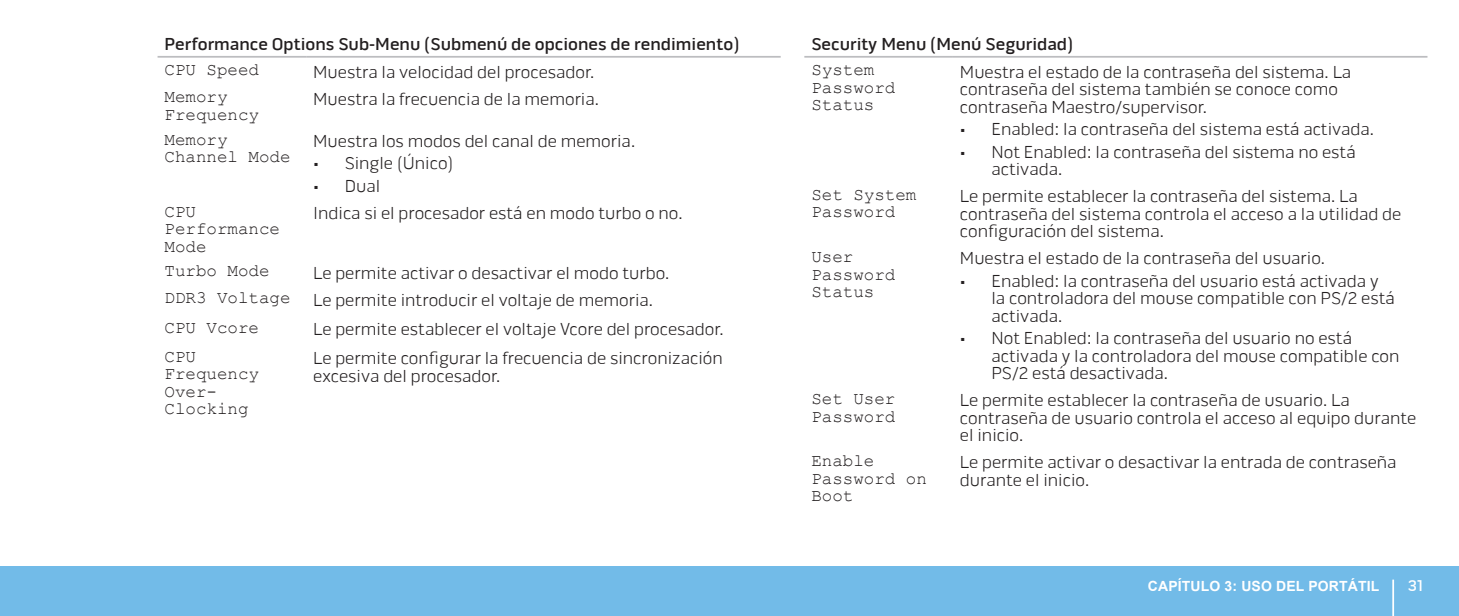
<style>
.page{position:relative;width:1459px;height:616px;background:#fff}
.page>*{position:absolute;margin:0;border:0;box-sizing:border-box;transform-origin:0 0}
.t1{font:300 17.5px/17.5px "Pill Alt 600 mg";color:#231f20}
.t2{font:17.5px/17.5px "Courier New";color:#231f20}
.t3{font:500 17.5px "Pill Alt 600 mg";color:#231f20}
.t4{font:500 15.75px "Pill Alt 600 mg";color:#fff}
.t5{font:700 14px "Arial";letter-spacing:.01em;color:#fff}
</style>
<div class="page">
<div style="left:0;top:566px;width:1458px;height:49px;background:#72bbe8"></div>
<hr style="left:1392px;top:579px;width:2px;height:36px;background:#fff">
<hr style="left:158px;top:56px;width:148px;height:2px;background:#bcbdc0">
<hr style="left:306px;top:56px;width:474px;height:2px;background:#bcbdc0">
<hr style="left:804px;top:56px;width:149px;height:2px;background:#bcbdc0">
<hr style="left:953px;top:56px;width:474px;height:2px;background:#bcbdc0">
<p class="t3" style="left:164px;top:34px;width:577px">Performance Options Sub-Menu (Submenú de opciones de rendimiento)</p>
<p class="t2" style="left:164px;top:61px;width:96px">CPU Speed</p>
<p class="t1" style="left:313px;top:63px;width:283px">Muestra la velocidad del procesador.</p>
<p class="t2" style="left:164px;top:87px;width:96px">Memory<br>Frequency</p>
<p class="t1" style="left:313px;top:90px;width:287px">Muestra la frecuencia de la memoria.</p>
<p class="t2" style="left:164px;top:130px;width:127px">Memory<br>Channel Mode</p>
<p class="t1" style="left:313px;top:132px;width:323px">Muestra los modos del canal de memoria.</p>
<p class="t1" style="left:313px;top:155px;width:142px">• Single (Único)</p>
<p class="t1" style="left:313px;top:177px;width:69px">• Dual</p>
<p class="t2" style="left:164px;top:202px;width:117px">CPU<br>Performance<br>Mode</p>
<p class="t1" style="left:313px;top:204px;width:371px">Indica si el procesador está en modo turbo o no.</p>
<p class="t2" style="left:164px;top:261px;width:106px">Turbo Mode</p>
<p class="t1" style="left:313px;top:264px;width:358px">Le permite activar o desactivar el modo turbo.</p>
<p class="t2" style="left:164px;top:288px;width:127px">DDR3 Voltage</p>
<p class="t1" style="left:313px;top:291px;width:341px">Le permite introducir el voltaje de memoria.</p>
<p class="t2" style="left:164px;top:317px;width:96px">CPU Vcore</p>
<p class="t1" style="left:313px;top:320px;width:412px">Le permite establecer el voltaje Vcore del procesador.</p>
<p class="t2" style="left:164px;top:347px;width:96px">CPU<br>Frequency<br>Over-<br>Clocking</p>
<p class="t1" style="left:313px;top:349px;width:411px">Le permite configurar la frecuencia de sincronización excesiva del procesador.</p>
<p class="t3" style="left:811px;top:34px;width:264px">Security Menu (Menú Seguridad)</p>
<p class="t2" style="left:811px;top:61px;width:85px">System<br>Password<br>Status</p>
<p class="t1" style="left:960px;top:63px;width:393px">Muestra el estado de la contraseña del sistema. La contraseña del sistema también se conoce como contraseña Maestro/supervisor.</p>
<p class="t1" style="left:960px;top:120px;width:416px">• Enabled: la contraseña del sistema está activada.</p>
<p class="t1" style="left:991px;top:143px;width:366px;text-indent:-32px">• Not Enabled: la contraseña del sistema no está activada.</p>
<p class="t2" style="left:811px;top:185px;width:106px">Set System<br>Password</p>
<p class="t1" style="left:960px;top:187px;width:443px">Le permite establecer la contraseña del sistema. La contraseña del sistema controla el acceso a la utilidad de configuración del sistema.</p>
<p class="t2" style="left:811px;top:247px;width:85px">User<br>Password<br>Status</p>
<p class="t1" style="left:960px;top:249px;width:367px">Muestra el estado de la contraseña del usuario.</p>
<p class="t1" style="left:991px;top:272px;width:405px;text-indent:-32px">• Enabled: la contraseña del usuario está activada y la controladora del mouse compatible con PS/2 está activada.</p>
<p class="t1" style="left:991px;top:329px;width:409px;text-indent:-32px">• Not Enabled: la contraseña del usuario no está activada y la controladora del mouse compatible con<br>PS/2 está desactivada.</p>
<p class="t2" style="left:811px;top:389px;width:85px">Set User<br>Password</p>
<p class="t1" style="left:960px;top:391px;width:458px">Le permite establecer la contraseña de usuario. La contraseña de usuario controla el acceso al equipo durante el inicio.</p>
<p class="t2" style="left:811px;top:451px;width:117px">Enable<br>Password on<br>Boot</p>
<p class="t1" style="left:960px;top:453px;width:438px">Le permite activar o desactivar la entrada de contraseña durante el inicio.</p>
<p class="t5" style="left:1147px;top:576px;width:233px">CAPÍTULO 3: USO DE L PORTÁTI L</p>
<p class="t4" style="left:1407px;top:576px;width:17px">31</p>
</div>
